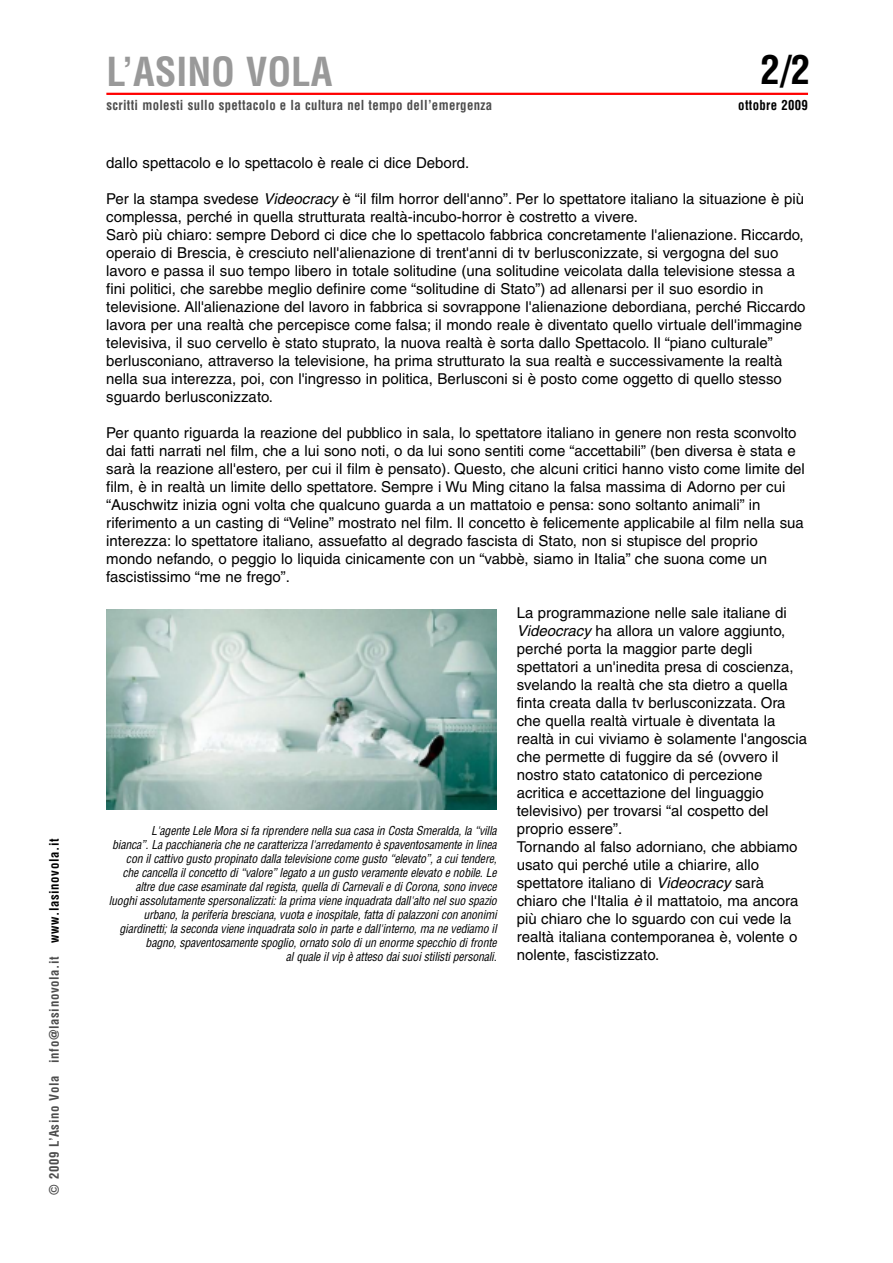
<style>
.page{position:relative;width:893px;height:1263px;background:#fff}
.page>*{position:absolute;margin:0;border:0;box-sizing:border-box;transform-origin:0 0}
.t1{font:700 condensed 39px "Helvetica";color:#999}
.t2{font:700 condensed 39px "Helvetica";color:#000}
.t3{font:15px/18px "Helvetica";color:#000}
.t4{font:700 condensed 13.5px "Helvetica";letter-spacing:.025em;color:#4d4d4d;scale:.95 1}
.t5{font:700 condensed 13.5px "Helvetica";letter-spacing:.025em;color:#000;scale:.95 1}
.t6{font:700 condensed 12.75px "Helvetica";letter-spacing:.05em;color:#4d4d4d}
.t7{font:italic condensed 12px/14.1px "Helvetica";letter-spacing:-.015em;color:#000;text-align:right}
.s1{color:#000}
.s2{font-style:italic}
</style>
<div class="page">
<hr style="left:106px;top:93px;width:702px;height:2px;background:#f00">
<img style="left:106px;top:610px;width:391px;height:200px">
<p class="t6" style="left:47px;top:1195px;width:358px;rotate:-90deg">© 2009 L’Asino Vola info@lasinovola.it <span class="s1">www.lasinovola.it</span></p>
<h1 class="t1" style="left:106px;top:49px;width:228px">L’ASINO VOLA</h1>
<h1 class="t2" style="left:760px;top:48px;width:51px">2/2</h1>
<p class="t4" style="left:106px;top:98px;width:408px">scritti molesti sullo spettacolo e la cultura nel tempo dell’emergenza</p>
<p class="t5" style="left:738px;top:98px;width:75px">ottobre 2009</p>
<p class="t3" style="left:106px;top:155px;width:365px">dallo spettacolo e lo spettacolo è reale ci dice Debord.</p>
<p class="t3" style="left:106px;top:191px;width:701px">Per la stampa svedese <span class="s2">Videocracy</span> è “il film horror dell'anno”. Per lo spettatore italiano la situazione è più complessa, perché in quella strutturata realtà-incubo-horror è costretto a vivere.<br>Sarò più chiaro: sempre Debord ci dice che lo spettacolo fabbrica concretamente l'alienazione. Riccardo, operaio di Brescia, è cresciuto nell'alienazione di trent'anni di tv berlusconizzate, si vergogna del suo lavoro e passa il suo tempo libero in totale solitudine (una solitudine veicolata dalla televisione stessa a fini politici, che sarebbe meglio definire come “solitudine di Stato”) ad allenarsi per il suo esordio in televisione. All'alienazione del lavoro in fabbrica si sovrappone l'alienazione debordiana, perché Riccardo lavora per una realtà che percepisce come falsa; il mondo reale è diventato quello virtuale dell'immagine televisiva, il suo cervello è stato stuprato, la nuova realtà è sorta dallo Spettacolo. Il “piano culturale” berlusconiano, attraverso la televisione, ha prima strutturato la sua realtà e successivamente la realtà nella sua interezza, poi, con l'ingresso in politica, Berlusconi si è posto come oggetto di quello stesso sguardo berlusconizzato.</p>
<p class="t3" style="left:106px;top:425px;width:700px">Per quanto riguarda la reazione del pubblico in sala, lo spettatore italiano in genere non resta sconvolto dai fatti narrati nel film, che a lui sono noti, o da lui sono sentiti come “accettabili” (ben diversa è stata e sarà la reazione all'estero, per cui il film è pensato). Questo, che alcuni critici hanno visto come limite del film, è in realtà un limite dello spettatore. Sempre i Wu Ming citano la falsa massima di Adorno per cui “Auschwitz inizia ogni volta che qualcuno guarda a un mattatoio e pensa: sono soltanto animali” in riferimento a un casting di “Veline” mostrato nel film. Il concetto è felicemente applicabile al film nella sua interezza: lo spettatore italiano, assuefatto al degrado fascista di Stato, non si stupisce del proprio mondo nefando, o peggio lo liquida cinicamente con un “vabbè, siamo in Italia” che suona come un fascistissimo “me ne frego”.</p>
<p class="t3" style="left:517px;top:605px;width:292px">La programmazione nelle sale italiane di <span class="s2">Videocracy</span> ha allora un valore aggiunto, perché porta la maggior parte degli spettatori a un'inedita presa di coscienza, svelando la realtà che sta dietro a quella finta creata dalla tv berlusconizzata. Ora che quella realtà virtuale è diventata la realtà in cui viviamo è solamente l'angoscia che permette di fuggire da sé (ovvero il nostro stato catatonico di percezione acritica e accettazione del linguaggio televisivo) per trovarsi “al cospetto del proprio essere”.<br>Tornando al falso adorniano, che abbiamo usato qui perché utile a chiarire, allo spettatore italiano di <span class="s2">Videocracy</span> sarà chiaro che l'Italia <span class="s2">è</span>il mattatoio, ma ancora più chiaro che lo sguardo con cui vede la realtà italiana contemporanea è, volente o nolente, fascistizzato.</p>
<p class="t7" style="left:109px;top:824px;width:389px">L'agente Lele Mora si fa riprendere nella sua casa in Costa Smeralda, la “villa<br>bianca”. La pacchianeria che ne caratterizza l'arredamento è spaventosamente in linea con il cattivo gusto propinato dalla televisione come gusto “elevato”, a cui tendere, che cancella il concetto di “valore” legato a un gusto veramente elevato e nobile. Le altre due case esaminate dal regista, quella di Carnevali e di Corona, sono invece luoghi assolutamente spersonalizzati: la prima viene inquadrata dall'alto nel suo spazio urbano, la periferia bresciana, vuota e inospitale, fatta di palazzoni con anonimi giardinetti; la seconda viene inquadrata solo in parte e dall'interno, ma ne vediamo il bagno, spaventosamente spoglio, ornato solo di un enorme specchio di fronte<br>al quale il vip è atteso dai suoi stilisti personali.</p>
</div>
